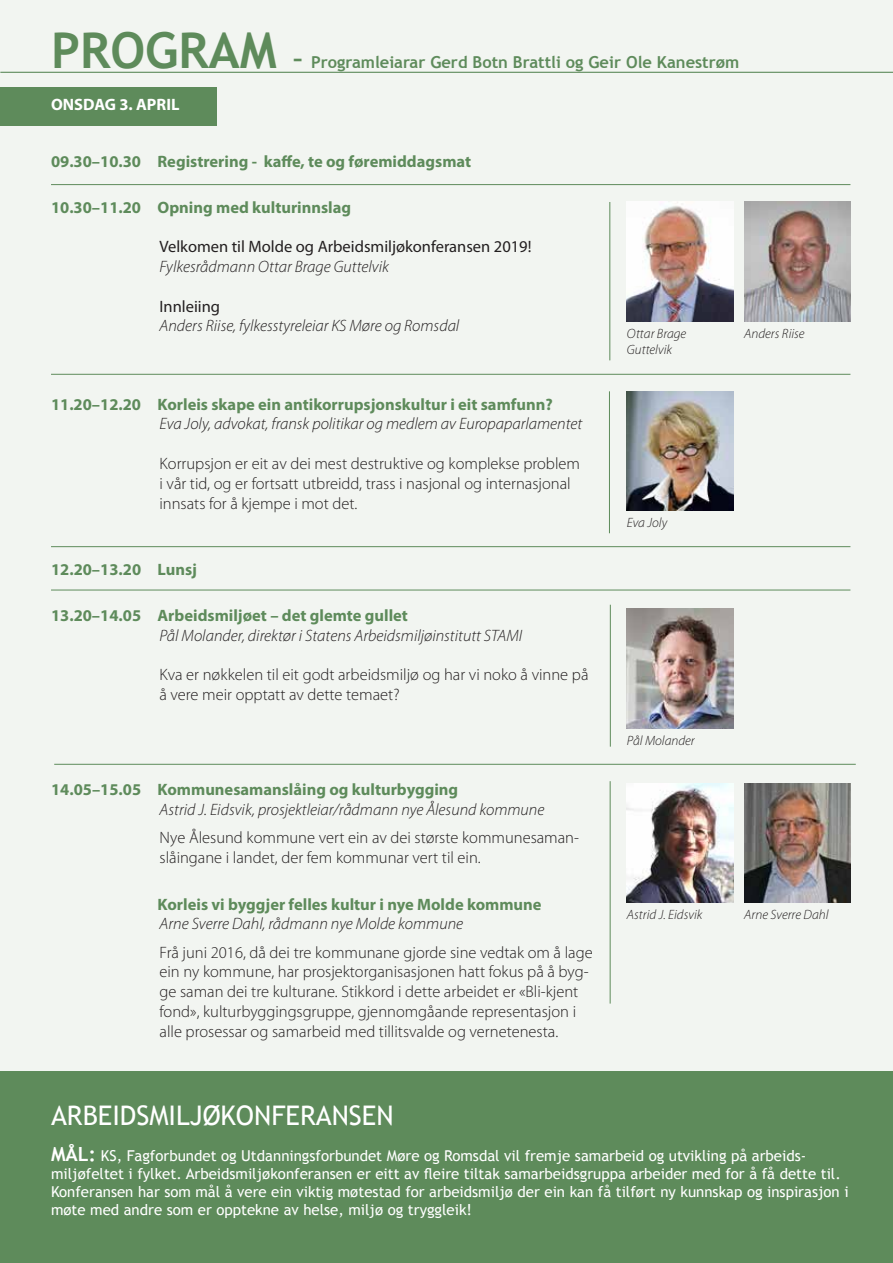
<style>
.page{position:relative;width:893px;height:1263px;background:#f2f5f1}
.page>*{position:absolute;margin:0;border:0;box-sizing:border-box;transform-origin:0 0}
.t1{font:27px "Trebuchet MS";color:#fff}
.t2{font:300 16.5px/19.8px "Myriad Pro";color:#231f20}
.t3{font:700 16.5px "Myriad Pro";color:#5e8b5b}
.t4{font:italic 300 16.5px "Myriad Pro";color:#231f20}
.t5{font:700 16.5px "Trebuchet MS";color:#5e8b5b}
.t6{font:16.5px "Myriad Pro";color:#231f20}
.t7{font:700 16.5px "Myriad Pro";color:#fff}
.t8{font:15px/18px "Trebuchet MS";color:#fff}
.t9{font:italic 300 13.5px/16.2px "Myriad Pro";color:#231f20}
.s1{font-size:49.5px}
.s2{font-size:27px}
.s3{font-weight:700;font-size:19.5px}
</style>
<div class="page">
<div style="left:0;top:1071px;width:893px;height:192px;background:#5e8b5b"></div>
<hr style="left:0;top:72px;width:893px;height:1px;background:#5e8b5b">
<div style="left:0;top:87px;width:217px;height:38px;background:#5e8b5b"></div>
<hr style="left:892px;top:662px;width:1px;height:39px;background:#5e8b5b">
<img style="left:627px;top:202px;width:106px;height:119px">
<img style="left:627px;top:783px;width:106px;height:119px">
<img style="left:627px;top:391px;width:106px;height:119px">
<img style="left:627px;top:609px;width:106px;height:119px">
<img style="left:744px;top:202px;width:106px;height:119px">
<img style="left:744px;top:783px;width:106px;height:119px">
<hr style="left:51px;top:184px;width:799px;height:1px;background:#5e8b5b">
<hr style="left:51px;top:374px;width:799px;height:1px;background:#5e8b5b">
<hr style="left:54px;top:764px;width:802px;height:1px;background:#5e8b5b">
<hr style="left:51px;top:546px;width:799px;height:1px;background:#5e8b5b">
<hr style="left:51px;top:590px;width:799px;height:1px;background:#5e8b5b">
<hr style="left:609px;top:202px;width:1px;height:158px;background:#5e8b5b">
<hr style="left:610px;top:605px;width:1px;height:142px;background:#5e8b5b">
<hr style="left:610px;top:781px;width:1px;height:222px;background:#5e8b5b">
<hr style="left:609px;top:391px;width:1px;height:142px;background:#5e8b5b">
<p class="t5" style="left:51px;top:52px;width:690px"><span class="s1">PROGRAM</span> <span class="s2">–</span> Programleiarar Gerd Botn Brattli og Geir Ole Kanestrøm</p>
<p class="t7" style="left:51px;top:95px;width:130px">ONSDAG 3. APRIL</p>
<p class="t3" style="left:51px;top:152px;width:422px">09.30–10.30 Registrering - kaffe, te og føremiddagsmat</p>
<p class="t3" style="left:51px;top:198px;width:302px">10.30–11.20 Opning med kulturinnslag</p>
<p class="t6" style="left:159px;top:238px;width:374px">Velkomen til Molde og Arbeidsmiljøkonferansen 2019!</p>
<p class="t4" style="left:159px;top:258px;width:231px">Fylkesrådmann Ottar Brage Guttelvik</p>
<p class="t6" style="left:159px;top:297px;width:62px">Innleiing</p>
<p class="t4" style="left:159px;top:317px;width:301px">Anders Riise, fylkesstyreleiar KS Møre og Romsdal</p>
<p class="t3" style="left:51px;top:395px;width:503px">11.20–12.20 Korleis skape ein antikorrupsjonskultur i eit samfunn?</p>
<p class="t4" style="left:159px;top:415px;width:424px">Eva Joly, advokat, fransk politikar og medlem av Europaparlamentet</p>
<p class="t2" style="left:159px;top:454px;width:422px">Korrupsjon er eit av dei mest destruktive og komplekse problem i vår tid, og er fortsatt utbreidd, trass i nasjonal og internasjonal innsats for å kjempe i mot det.</p>
<p class="t3" style="left:51px;top:560px;width:148px">12.20–13.20 Lunsj</p>
<p class="t3" style="left:51px;top:606px;width:358px">13.20–14.05 Arbeidsmiljøet – det glemte gullet</p>
<p class="t4" style="left:159px;top:626px;width:364px">Pål Molander, direktør i Statens Arbeidsmiljøinstitutt STAMI</p>
<p class="t2" style="left:159px;top:665px;width:430px">Kva er nøkkelen til eit godt arbeidsmiljø og har vi noko å vinne på å vere meir opptatt av dette temaet?</p>
<p class="t3" style="left:51px;top:780px;width:409px">14.05–15.05 Kommunesamanslåing og kulturbygging</p>
<p class="t4" style="left:160px;top:801px;width:386px">Astrid J. Eidsvik, prosjektleiar/rådmann nye Ålesund kommune</p>
<p class="t2" style="left:160px;top:828px;width:421px">Nye Ålesund kommune vert ein av dei største kommunesaman&shy;slåingane i landet, der fem kommunar vert til ein.</p>
<p class="t3" style="left:158px;top:895px;width:386px">Korleis vi byggjer felles kultur i nye Molde kommune</p>
<p class="t4" style="left:160px;top:915px;width:305px">Arne Sverre Dahl, rådmann nye Molde kommune</p>
<p class="t2" style="left:160px;top:942px;width:435px">Frå juni 2016, då dei tre kommunane gjorde sine vedtak om å lage ein ny kommune, har prosjektorganisasjonen hatt fokus på å byg&shy;ge saman dei tre kulturane. Stikkord i dette arbeidet er «Bli-kjent fond», kulturbyggingsgruppe, gjennomgåande representasjon i alle prosessar og samarbeid med tillitsvalde og vernetenesta.</p>
<p class="t9" style="left:627px;top:325px;width:61px">Ottar Brage<br>Guttelvik</p>
<p class="t9" style="left:627px;top:514px;width:42px">Eva Joly</p>
<p class="t9" style="left:627px;top:732px;width:69px">Pål Molander</p>
<p class="t9" style="left:627px;top:907px;width:77px">Astrid J. Eidsvik</p>
<p class="t9" style="left:744px;top:325px;width:62px">Anders Riise</p>
<p class="t9" style="left:744px;top:907px;width:86px">Arne Sverre Dahl</p>
<h1 class="t1" style="left:51px;top:1099px;width:344px">ARBEIDSMILJØKONFERANSEN</h1>
<p class="t8" style="left:51px;top:1146px;width:799px"><span class="s3">MÅL:</span> KS, Fagforbundet og Utdanningsforbundet Møre og Romsdal vil fremje samarbeid og utvikling på arbeids&shy;miljøfeltet i fylket. Arbeidsmiljøkonferansen er eitt av fleire tiltak samarbeidsgruppa arbeider med for å få dette til.<br>Konferansen har som mål å vere ein viktig møtestad for arbeidsmiljø der ein kan få tilført ny kunnskap og inspirasjon i møte med andre som er opptekne av helse, miljø og tryggleik!</p>
</div>
